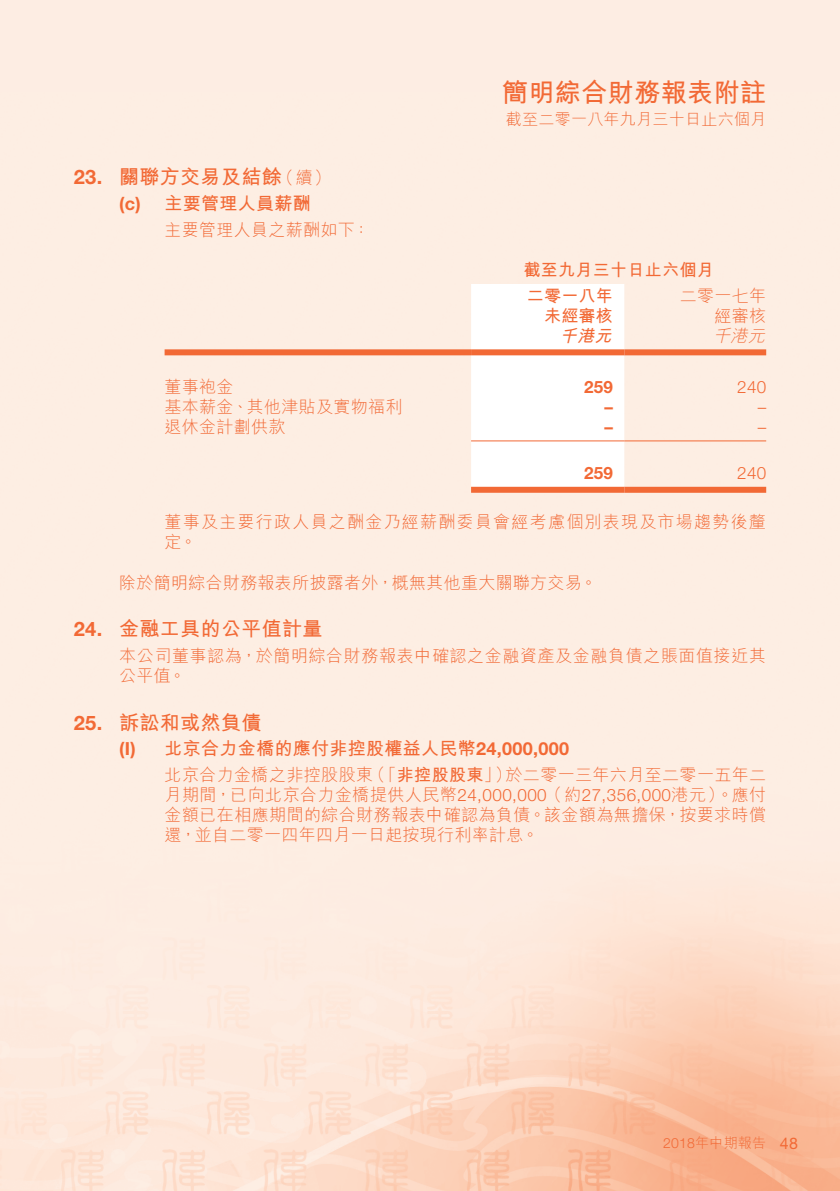
<style>
.page{position:relative;width:840px;height:1191px;background:#fff}
.page>*{position:absolute;margin:0;border:0;box-sizing:border-box;transform-origin:0 0}
.t1{font:700 26px "M Hei HK";letter-spacing:.015em;color:#f26935}
.t2{font:700 20px "M Hei HK";letter-spacing:.015em;color:#f26935}
.t3{font:700 18px "M Hei HK";letter-spacing:.015em;color:#f26935}
.t4{font:300 17px/20px "M Hei HK";letter-spacing:.025em;color:#f26935}
.t5{font:300 17px/20px "M Hei HK";letter-spacing:.075em;color:#f26935}
.t6{font:700 17px/26px "M Hei HK";letter-spacing:.015em;color:#f26935}
.t7{font:700 17px "Helvetica Neue LT Std";letter-spacing:.015em;color:#f26935}
.t8{font:300 17px "Helvetica Neue LT Std";letter-spacing:.015em;color:#f26935}
.t9{font:italic 700 17px "M Hei HK";color:#f26935}
.t10{font:italic 300 17px "M Hei HK";color:#f26935}
.t11{font:300 16px "M Hei HK";letter-spacing:.015em;color:#f26935}
.t12{font:300 14px "M Hei HK";letter-spacing:.015em;color:#f26935}
.s1{font-family:"Helvetica Neue LT Std"}
.s2{font-weight:300;font-size:17px}
.s3{font-weight:700}
.s4{font-family:"Helvetica Neue LT Std";font-weight:400;font-size:16px}
</style>
<div class="page">
<div style="left:0;top:0;width:839px;height:1191px;background:#fdede3"></div>
<img style="left:0;top:349px;width:839px;height:842px">
<div style="left:471px;top:284px;width:153px;height:203px;background:#fff"></div>
<div style="left:164px;top:349px;width:307px;height:6px;background:#f26935"></div>
<div style="left:471px;top:349px;width:153px;height:6px;background:#f26935"></div>
<div style="left:624px;top:349px;width:141px;height:6px;background:#f26935"></div>
<hr style="left:471px;top:440px;width:153px;height:1px;background:#f26935">
<hr style="left:624px;top:440px;width:141px;height:1px;background:#f26935">
<div style="left:471px;top:487px;width:153px;height:6px;background:#f26935"></div>
<div style="left:624px;top:487px;width:141px;height:6px;background:#f26935"></div>
<p class="t2" style="left:74px;top:162px;width:259px"><span class="s1">23.</span> 關聯方交易及結餘<span class="s2">（續）</span></p>
<p class="t3" style="left:119px;top:190px;width:193px"><span class="s1">(c)</span> 主要管理人員薪酬</p>
<p class="t4" style="left:164px;top:219px;width:207px">主要管理人員之薪酬如下：</p>
<h1 class="t1" style="left:501px;top:74px;width:265px">簡明綜合財務報表附註</h1>
<p class="t11" style="left:505px;top:108px;width:262px">截至二零一八年九月三十日止六個月</p>
<p class="t6" style="left:523px;top:255px;width:191px">截至九月三十日止六個月二零一八年</p>
<p class="t4" style="left:679px;top:285px;width:88px">二零一七年</p>
<p class="t6" style="left:543px;top:301px;width:70px">未經審核</p>
<p class="t4" style="left:714px;top:305px;width:53px">經審核</p>
<p class="t9" style="left:559px;top:323px;width:58px">千港元</p>
<p class="t10" style="left:712px;top:324px;width:58px">千港元</p>
<p class="t4" style="left:164px;top:376px;width:70px">董事袍金</p>
<p class="t7" style="left:583px;top:376px;width:30px">259</p>
<p class="t8" style="left:736px;top:377px;width:30px">240</p>
<p class="t4" style="left:164px;top:396px;width:239px">基本薪金、其他津貼及實物福利</p>
<p class="t7" style="left:604px;top:396px;width:10px">–</p>
<p class="t8" style="left:757px;top:397px;width:10px">–</p>
<p class="t4" style="left:164px;top:416px;width:122px">退休金計劃供款</p>
<p class="t7" style="left:604px;top:416px;width:10px">–</p>
<p class="t8" style="left:757px;top:417px;width:10px">–</p>
<p class="t7" style="left:583px;top:463px;width:30px">259</p>
<p class="t8" style="left:736px;top:463px;width:30px">240</p>
<p class="t5" style="left:164px;top:511px;width:602px">董事及主要行政人員之酬金乃經薪酬委員會經考慮個別表現及市場趨勢後釐定。</p>
<p class="t4" style="left:119px;top:571px;width:479px">除於簡明綜合財務報表所披露者外，概無其他重大關聯方交易。</p>
<p class="t2" style="left:74px;top:614px;width:250px"><span class="s1">24.</span> 金融工具的公平值計量</p>
<p class="t4" style="left:119px;top:645px;width:648px">本公司董事認為，於簡明綜合財務報表中確認之金融資產及金融負債之賬面值接近其公平值。</p>
<p class="t2" style="left:74px;top:707px;width:189px"><span class="s1">25.</span> 訴訟和或然負債</p>
<p class="t3" style="left:119px;top:735px;width:451px"><span class="s1">(I)</span> 北京合力金橋的應付非控股權益人民幣<span class="s1">24,000,000</span></p>
<p class="t4" style="left:164px;top:764px;width:603px;text-align:justify">北京合力金橋之非控股股東（「<span class="s3">非控股股東</span>」）於二零一三年六月至二零一五年二月期間，已向北京合力金橋提供人民幣<span class="s1">24,000,000</span>（約<span class="s1">27,356,000</span>港元）。應付金額已在相應期間的綜合財務報表中確認為負債。該金額為無擔保，按要求時償還，並自二零一四年四月一日起按現行利率計息。</p>
<p class="t12" style="left:662px;top:1133px;width:136px"><span class="s1">2018</span>年中期報告 <span class="s4">48</span></p>
</div>
